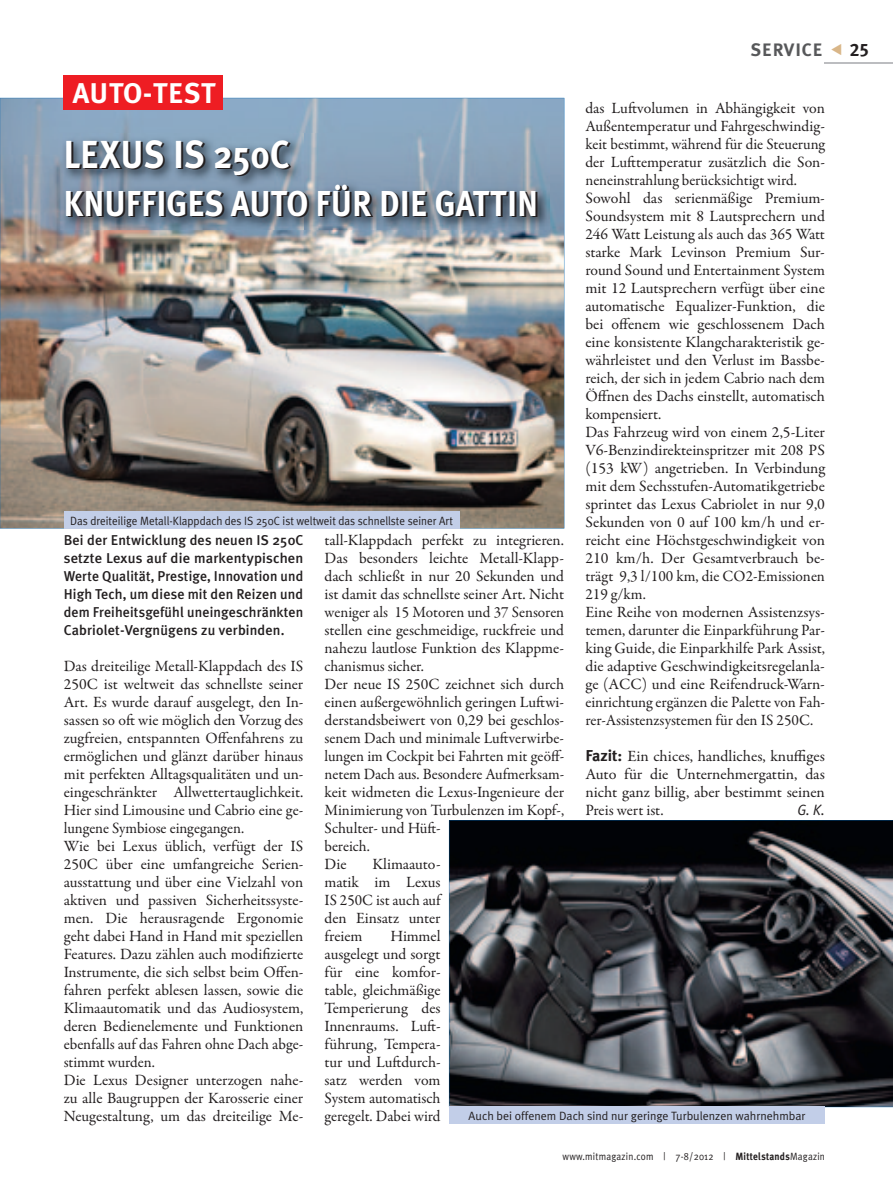
<style>
.page{position:relative;width:893px;height:1191px;background:#fff}
.page>*{position:absolute;margin:0;border:0;box-sizing:border-box;transform-origin:0 0}
.t1{font:700 39px "Meta Plus";letter-spacing:.01em;color:#fff;scale:.9 1}
.t2{font:700 36px "Meta Plus";color:#fff;scale:.9 1}
.t3{font:700 28.5px "Meta Plus";letter-spacing:.01em;color:#fff}
.t4{font:700 18px "Meta Plus";letter-spacing:.05em;color:#57585a}
.t5{font:18px "Meta Plus Bold Caps";color:#231f20}
.t6{font:15.75px/18px "Garamond Premr Pro";color:#231f20}
.t7{font:italic 15px "Meta Plus Normal";color:#231f20;scale:.95 1}
.t8{font:500 14.25px/18px "Meta Plus";letter-spacing:.01em;color:#231f20;text-align:justify}
.t9{font:12px "Meta Plus Normal";color:#231f20;scale:.93 1}
.t10{font:12px "Meta Plus Normal";color:#231f20}
.t11{font:10.5px "Meta Plus Normal";letter-spacing:.025em;color:#231f20;scale:.9 1}
.s1{font-family:"Meta Plus";font-weight:700}
</style>
<div class="page">
<hr style="left:825px;top:63px;width:68px;height:1px;background:#bcbdc0">
<img style="left:0;top:98px;width:564px;height:430px">
<div style="left:63px;top:75px;width:160px;height:34px;background:#ee1d23"></div>
<div style="left:64px;top:511px;width:395px;height:17px;background:#c2cee8"></div>
<img style="left:60px;top:133px;width:489px;height:96px">
<svg style="left:449px;top:820px;width:444px;height:287px"></svg>
<div style="left:449px;top:1107px;width:376px;height:17px;background:#c2cee8"></div>
<p class="t4" style="left:751px;top:40px;width:73px">SERVICE</p>
<p class="t5" style="left:850px;top:40px;width:21px">25</p>
<h3 class="t3" style="left:73px;top:77px;width:144px">AUTO-TEST</h3>
<p class="t6" style="left:585px;top:99px;width:241px">das Luftvolumen in Abhängigkeit von Außentemperatur und Fahrgeschwindig&shy;keit bestimmt, während für die Steuerung der Lufttemperatur zusätzlich die Son&shy;neneinstrahlung berücksichtigt wird.<br>Sowohl das serienmäßige Premium-Soundsystem mit 8 Lautsprechern und 246 Watt Leistung als auch das 365 Watt starke Mark Levinson Premium Sur&shy;round Sound und Entertainment System mit 12 Lautsprechern verfügt über eine automatische Equalizer-Funktion, die bei offenem wie geschlossenem Dach eine konsistente Klangcharakteristik ge&shy;währleistet und den Verlust im Bassbe&shy;reich, der sich in jedem Cabrio nach dem Öffnen des Dachs einstellt, automatisch kompensiert.<br>Das Fahrzeug wird von einem 2,5-Liter V6-Benzindirekteinspritzer mit 208 PS (153 kW) angetrieben. In Verbindung mit dem Sechsstufen-Automatikgetriebe sprintet das Lexus Cabriolet in nur 9,0<br>Sekunden von 0 auf 100 km/h und er&shy;reicht eine Höchstgeschwindigkeit von 210 km/h. Der Gesamtverbrauch be&shy;trägt 9,3 l/100 km, die CO2-Emissionen 219 g/km.<br>Eine Reihe von modernen Assistenzsys&shy;temen, darunter die Einparkführung Par&shy;king Guide, die Einparkhilfe Park Assist, die adaptive Geschwindigkeitsregelanla&shy;ge (ACC) und eine Reifendruck-Warn&shy;einrichtung ergänzen die Palette von Fah&shy;rer-Assistenzsystemen für den IS 250C.</p>
<p class="t6" style="left:585px;top:747px;width:241px;text-align:justify"><span class="s1">FAZIT:</span> Ein chices, handliches, knuffiges Auto für die Unternehmergattin, das nicht ganz billig, aber bestimmt seinen Preis wert ist.</p>
<h1 class="t1" style="left:64px;top:132px;width:248px">LEXUS IS 250C</h1>
<h2 class="t2" style="left:64px;top:183px;width:529px">KNUFFIGES AUTO FÜR DIE GATTIN</h2>
<p class="t9" style="left:70px;top:513px;width:413px">Das dreiteilige Metall-Klappdach des IS 250C ist weltweit das schnellste seiner Art</p>
<p class="t8" style="left:64px;top:530px;width:241px">Bei der Entwicklung des neuen IS 250C setzte Lexus auf die markentypischen Werte Qualität, Prestige, Innovation und High Tech, um diese mit den Reizen und dem Freiheitsgefühl uneingeschränkten Cabriolet-Vergnügens zu verbinden.</p>
<p class="t6" style="left:64px;top:657px;width:241px">Das dreiteilige Metall-Klappdach des IS 250C ist weltweit das schnellste seiner Art. Es wurde darauf ausgelegt, den In&shy;sassen so oft wie möglich den Vorzug des zugfreien, entspannten Offenfahrens zu ermöglichen und glänzt darüber hinaus mit perfekten Alltagsqualitäten und un&shy;eingeschränkter Allwettertauglichkeit.<br>Hier sind Limousine und Cabrio eine ge&shy;lungene Symbiose eingegangen.<br>Wie bei Lexus üblich, verfügt der IS 250C über eine umfangreiche Serien&shy;ausstattung und über eine Vielzahl von aktiven und passiven Sicherheitssyste&shy;men. Die herausragende Ergonomie geht dabei Hand in Hand mit speziellen Features. Dazu zählen auch modifizierte Instrumente, die sich selbst beim Offen&shy;fahren perfekt ablesen lassen, sowie die Klimaautomatik und das Audiosystem, deren Bedienelemente und Funktionen ebenfalls auf das Fahren ohne Dach abge&shy;stimmt wurden.<br>Die Lexus Designer unterzogen nahe&shy;zu alle Baugruppen der Karosserie einer Neugestaltung, um das dreiteilige Me-</p>
<p class="t6" style="left:325px;top:531px;width:241px">tall-Klappdach perfekt zu integrieren.<br>Das besonders leichte Metall-Klapp&shy;dach schließt in nur 20 Sekunden und ist damit das schnellste seiner Art. Nicht weniger als 15 Motoren und 37 Sensoren stellen eine geschmeidige, ruckfreie und nahezu lautlose Funktion des Klappme&shy;chanismus sicher.<br>Der neue IS 250C zeichnet sich durch einen außergewöhnlich geringen Luftwi&shy;derstandsbeiwert von 0,29 bei geschlos&shy;senem Dach und minimale Luftverwirbe&shy;lungen im Cockpit bei Fahrten mit geöff&shy;netem Dach aus. Besondere Aufmerksam&shy;keit widmeten die Lexus-Ingenieure der Minimierung von Turbulenzen im Kopf-, Schulter- und Hüft-<br>bereich.<br>Die</p>
<p class="t7" style="left:797px;top:801px;width:31px">G. K.</p>
<p class="t6" style="left:325px;top:855px;width:118px;text-align:justify;text-indent:48px">Klimaauto&shy;matik im Lexus IS 250C ist auch auf den Einsatz unter freiem</p>
<p class="t6" style="left:325px;top:927px;width:118px;text-align:justify;text-indent:66px">Himmel ausgelegt und sorgt für eine komfor&shy;table, gleichmäßige Temperierung des Innenraums. Luft&shy;führung, Tempera&shy;tur und Luftdurch&shy;satz werden vom System automatisch geregelt. Dabei wird</p>
<p class="t10" style="left:469px;top:1109px;width:338px">Auch bei offenem Dach sind nur geringe Turbulenzen wahrnehmbar</p>
<p class="t11" style="left:563px;top:1149px;width:293px">www.mitmagazin.com | 7-8/2012 | <span class="s1">MITTELSTANDS</span>Magazin</p>
</div>
